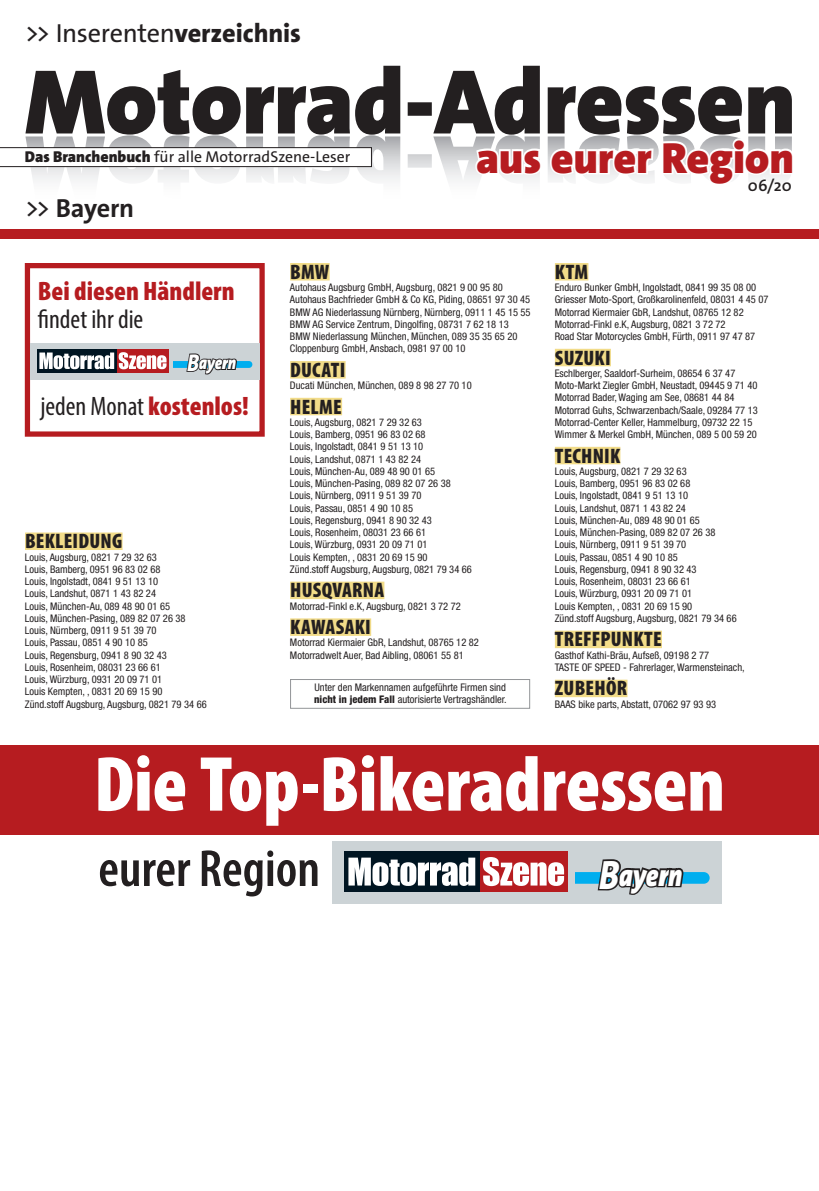
<style>
.page{position:relative;width:819px;height:1191px;background:#fff}
.page>*{position:absolute;margin:0;border:0;box-sizing:border-box;transform-origin:0 0}
.t1{font:900 condensed 78.75px "Myriad Pro";letter-spacing:-.005em;color:#fff}
.t2{font:600 condensed 52.5px "Myriad Pro";color:#231f20}
.t3{font:900 43.75px "The Sans Os F";letter-spacing:-.005em;color:#b61c20}
.t4{font:italic 900 31.68px "The Sans Os F";letter-spacing:-.015em;color:#fff;scale:.8 1}
.t5{font:condensed 26.78px "Myriad Pro";color:#231f20}
.t6{font:900 condensed 26.78px "Myriad Pro";color:#b61c20}
.t7{font:26.25px "The Sans Os F";letter-spacing:-.015em;color:#231f20}
.t8{font:700 26.25px "The Sans Os F";letter-spacing:-.01em;color:#231f20}
.t9{font:900 condensed 21px "Myriad Pro";letter-spacing:.01em;color:#231f20}
.t10{font:italic 900 18.72px "The Sans Os F";letter-spacing:-.015em;color:#fff;scale:.8 1}
.t11{font:600 16.45px "The Sans Os F";color:#231f20}
.t12{font:15.75px "The Sans Os F";color:#231f20}
.t13{font:condensed 10.5px/12.2px "Helvetica Neue LT Std";color:#231f20}
.s1{font-weight:800}
.s2{font-weight:900}
.s3{font-weight:400}
.s4{font-weight:800;font-size:24.32px}
.s5{font-weight:900;color:#b61c20}
.s6{font-weight:800;font-size:41.12px}
</style>
<div class="page">
<div style="left:25px;top:532px;width:97px;height:18px;background:#f2dc89"></div>
<div style="left:290px;top:263px;width:39px;height:17px;background:#f2dc89"></div>
<div style="left:290px;top:361px;width:55px;height:17px;background:#f2dc89"></div>
<div style="left:290px;top:398px;width:52px;height:17px;background:#f2dc89"></div>
<div style="left:290px;top:581px;width:94px;height:18px;background:#f2dc89"></div>
<div style="left:290px;top:618px;width:81px;height:18px;background:#f2dc89"></div>
<div style="left:555px;top:263px;width:33px;height:17px;background:#f2dc89"></div>
<div style="left:555px;top:349px;width:56px;height:17px;background:#f2dc89"></div>
<div style="left:555px;top:447px;width:65px;height:17px;background:#f2dc89"></div>
<div style="left:555px;top:630px;width:107px;height:18px;background:#f2dc89"></div>
<div style="left:555px;top:679px;width:72px;height:18px;background:#f2dc89"></div>
<div style="left:0;top:229px;width:819px;height:10px;background:#b61c20"></div>
<svg style="left:25px;top:66px;width:766px;height:69px"></svg>
<svg style="left:107px;top:135px;width:622px;height:46px"></svg>
<svg style="left:473px;top:136px;width:319px;height:45px"></svg>
<svg style="left:0;top:147px;width:372px;height:20px"></svg>
<div style="left:25px;top:263px;width:240px;height:174px;border:5px solid #b61c20"></div>
<div style="left:30px;top:343px;width:229px;height:36px;background:#ccd3d6"></div>
<div style="left:37px;top:349px;width:80px;height:24px;background:#001522"></div>
<div style="left:117px;top:349px;width:51px;height:24px;background:#b61c20"></div>
<svg style="left:39px;top:352px;width:127px;height:17px"></svg>
<svg style="left:173px;top:353px;width:79px;height:22px"></svg>
<div style="left:0;top:745px;width:819px;height:89px;background:#b61c20"></div>
<div style="left:332px;top:841px;width:389px;height:62px;background:#ccd3d6"></div>
<div style="left:344px;top:851px;width:136px;height:41px;background:#001522"></div>
<div style="left:480px;top:851px;width:87px;height:41px;background:#b61c20"></div>
<svg style="left:348px;top:857px;width:216px;height:29px"></svg>
<svg style="left:575px;top:859px;width:134px;height:36px"></svg>
<div style="left:290px;top:679px;width:240px;height:29px;border:1px solid #939598"></div>
<h3 class="t7" style="left:25px;top:16px;width:278px">&gt;&gt; Inserenten<span class="s1">verzeichnis</span></h3>
<h3 class="t12" style="left:25px;top:147px;width:327px"><span class="s2">Das Branchenbuch</span> für alle MotorradSzene-Leser</h3>
<h3 class="t3" style="left:476px;top:130px;width:319px">aus eurer Region</h3>
<h3 class="t11" style="left:747px;top:175px;width:45px">06/20</h3>
<h3 class="t8" style="left:25px;top:191px;width:111px"><span class="s3">&gt;&gt;</span> Bayern</h3>
<h3 class="t6" style="left:38px;top:276px;width:198px">Bei diesen Händlern</h3>
<h3 class="t5" style="left:38px;top:303px;width:107px">findet ihr die</h3>
<h3 class="t10" style="left:187px;top:350px;width:63px"><span class="s4">B</span>ayern</h3>
<h3 class="t5" style="left:40px;top:389px;width:210px">jeden Monat <span class="s5">kostenlos!</span></h3>
<h3 class="t9" style="left:25px;top:529px;width:99px">BEKLEIDUNG</h3>
<p class="t13" style="left:25px;top:550px;width:183px">Louis, Augsburg, 0821 7 29 32 63<br>Louis, Bamberg, 0951 96 83 02 68<br>Louis, Ingolstadt, 0841 9 51 13 10<br>Louis, Landshut, 0871 1 43 82 24<br>Louis, München-Au, 089 48 90 01 65<br>Louis, München-Pasing, 089 82 07 26 38<br>Louis, Nürnberg, 0911 9 51 39 70<br>Louis, Passau, 0851 4 90 10 85<br>Louis, Regensburg, 0941 8 90 32 43<br>Louis, Rosenheim, 08031 23 66 61<br>Louis, Würzburg, 0931 20 09 71 01<br>Louis Kempten, , 0831 20 69 15 90<br>Zünd.stoff Augsburg, Augsburg, 0821 79 34 66</p>
<h3 class="t9" style="left:290px;top:260px;width:41px">BMW</h3>
<p class="t13" style="left:290px;top:281px;width:242px">Autohaus Augsburg GmbH, Augsburg, 0821 9 00 95 80<br>Autohaus Bachfrieder GmbH &amp; Co KG, Piding, 08651 97 30 45<br>BMW AG Niederlassung Nürnberg, Nürnberg, 0911 1 45 15 55<br>BMW AG Service Zentrum, Dingolfing, 08731 7 62 18 13<br>BMW Niederlassung München, München, 089 35 35 65 20<br>Cloppenburg GmbH, Ansbach, 0981 97 00 10</p>
<h3 class="t9" style="left:290px;top:358px;width:57px">DUCATI</h3>
<p class="t13" style="left:290px;top:379px;width:183px">Ducati München, München, 089 8 98 27 70 10</p>
<h3 class="t9" style="left:290px;top:395px;width:53px">HELME</h3>
<p class="t13" style="left:290px;top:416px;width:183px">Louis, Augsburg, 0821 7 29 32 63<br>Louis, Bamberg, 0951 96 83 02 68<br>Louis, Ingolstadt, 0841 9 51 13 10<br>Louis, Landshut, 0871 1 43 82 24<br>Louis, München-Au, 089 48 90 01 65<br>Louis, München-Pasing, 089 82 07 26 38<br>Louis, Nürnberg, 0911 9 51 39 70<br>Louis, Passau, 0851 4 90 10 85<br>Louis, Regensburg, 0941 8 90 32 43<br>Louis, Rosenheim, 08031 23 66 61<br>Louis, Würzburg, 0931 20 09 71 01<br>Louis Kempten, , 0831 20 69 15 90<br>Zünd.stoff Augsburg, Augsburg, 0821 79 34 66</p>
<h3 class="t9" style="left:290px;top:578px;width:95px">HUSQVARNA</h3>
<p class="t13" style="left:290px;top:600px;width:172px">Motorrad-Finkl e.K, Augsburg, 0821 3 72 72</p>
<h3 class="t9" style="left:290px;top:615px;width:82px">KAWASAKI</h3>
<p class="t13" style="left:290px;top:636px;width:190px">Motorrad Kiermaier GbR, Landshut, 08765 12 82<br>Motorradwelt Auer, Bad Aibling, 08061 55 81</p>
<p class="t13" style="left:314px;top:681px;width:194px">Unter den Markennamen aufgeführte Firmen sind <span class="s1">nicht in jedem Fall</span> autorisierte Vertragshändler.</p>
<h3 class="t9" style="left:555px;top:260px;width:35px">KTM</h3>
<p class="t13" style="left:554px;top:281px;width:215px">Enduro Bunker GmbH, Ingolstadt, 0841 99 35 08 00<br>Griesser Moto-Sport, Großkarolinenfeld, 08031 4 45 07<br>Motorrad Kiermaier GbR, Landshut, 08765 12 82<br>Motorrad-Finkl e.K, Augsburg, 0821 3 72 72<br>Road Star Motorcycles GmbH, Fürth, 0911 97 47 87</p>
<h3 class="t9" style="left:555px;top:346px;width:57px">SUZUKI</h3>
<p class="t13" style="left:554px;top:367px;width:204px">Eschlberger, Saaldorf-Surheim, 08654 6 37 47<br>Moto-Markt Ziegler GmbH, Neustadt, 09445 9 71 40<br>Motorrad Bader, Waging am See, 08681 44 84<br>Motorrad Guhs, Schwarzenbach/Saale, 09284 77 13<br>Motorrad-Center Keller, Hammelburg, 09732 22 15<br>Wimmer &amp; Merkel GmbH, München, 089 5 00 59 20</p>
<h3 class="t9" style="left:555px;top:444px;width:67px">TECHNIK</h3>
<p class="t13" style="left:554px;top:465px;width:183px">Louis, Augsburg, 0821 7 29 32 63<br>Louis, Bamberg, 0951 96 83 02 68<br>Louis, Ingolstadt, 0841 9 51 13 10<br>Louis, Landshut, 0871 1 43 82 24<br>Louis, München-Au, 089 48 90 01 65<br>Louis, München-Pasing, 089 82 07 26 38<br>Louis, Nürnberg, 0911 9 51 39 70<br>Louis, Passau, 0851 4 90 10 85<br>Louis, Regensburg, 0941 8 90 32 43<br>Louis, Rosenheim, 08031 23 66 61<br>Louis, Würzburg, 0931 20 09 71 01<br>Louis Kempten, , 0831 20 69 15 90<br>Zünd.stoff Augsburg, Augsburg, 0821 79 34 66</p>
<h3 class="t9" style="left:555px;top:627px;width:108px">TREFFPUNKTE</h3>
<p class="t13" style="left:554px;top:649px;width:191px">Gasthof Kathi-Bräu, Aufseß, 09198 2 77<br>TASTE OF SPEED - Fahrerlager, Warmensteinach,</p>
<h3 class="t9" style="left:555px;top:676px;width:74px">ZUBEHÖR</h3>
<p class="t13" style="left:554px;top:698px;width:163px">BAAS bike parts, Abstatt, 07062 97 93 93</p>
<h1 class="t1" style="left:94px;top:740px;width:632px">Die Top-Bikeradressen</h1>
<h2 class="t2" style="left:98px;top:840px;width:223px">eurer Region</h2>
<h3 class="t4" style="left:599px;top:853px;width:106px"><span class="s6">B</span>ayern</h3>
</div>
